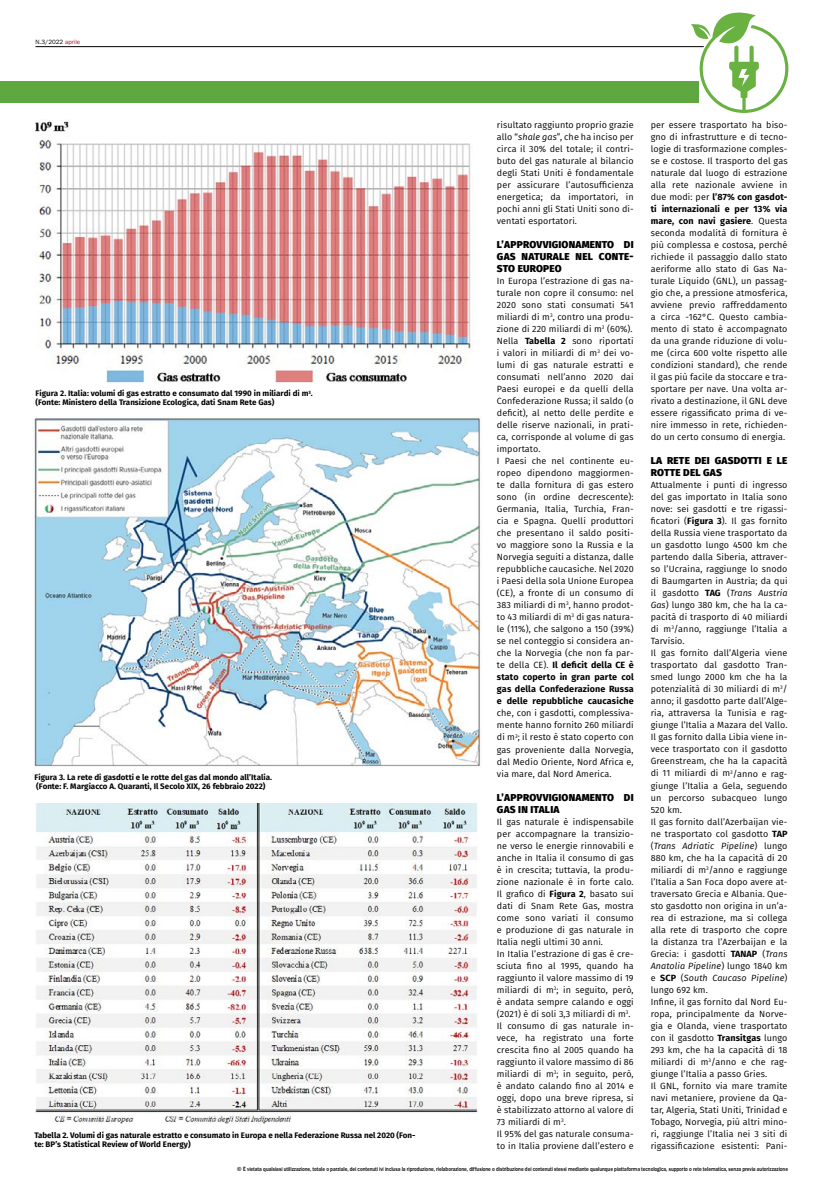
<style>
.page{position:relative;width:823px;height:1191px;background:#fff}
.page>*{position:absolute;margin:0;border:0;box-sizing:border-box;transform-origin:0 0}
.t1{font:800 10px/12px "Fira Sans";letter-spacing:.02em;color:#000}
.t2{font:9px/12px "Fira Sans";letter-spacing:.01em;color:#000;text-align:justify}
.t3{font:700 8px/9px "Fira Sans";color:#000}
.t4{font:6.2px "ITC Franklin Gothic Std";color:#000}
.t5{font:500 6px "Franklin Gothic";letter-spacing:-.01em;color:#000}
.s1{color:#a9132a}
.s2{font-style:italic}
.s3{font-weight:700}
</style>
<div class="page">
<hr style="left:35px;top:46px;width:668px;height:1px;background:#000">
<div style="left:0;top:81px;width:697px;height:22px;background:#5fa841"></div>
<svg style="left:690px;top:12px;width:97px;height:101px"></svg>
<img style="left:35px;top:120px;width:436px;height:263px">
<img style="left:35px;top:803px;width:443px;height:320px">
<img style="left:32px;top:416px;width:449px;height:351px">
<p class="t4" style="left:35px;top:38px;width:46px">N.3/2022 <span class="s1">aprile</span></p>
<p class="t3" style="left:35px;top:388px;width:279px">Figura 2. Italia: volumi di gas estratto e consumato dal 1990 in miliardi di m<sup>3</sup>. (Fonte: Ministero della Transizione Ecologica, dati Snam Rete Gas)</p>
<p class="t3" style="left:34px;top:772px;width:239px">Figura 3. La rete di gasdotti e le rotte del gas dal mondo all’Italia. (Fonte: F. Margiacco A. Quaranti, Il Secolo XIX, 26 febbraio 2022)</p>
<p class="t3" style="left:34px;top:1129px;width:382px">Tabella 2. Volumi di gas naturale estratto e consumato in Europa e nella Federazione Russa nel 2020 (Fon&shy;te: BP’s Statistical Review of World Energy)</p>
<p class="t2" style="left:496px;top:119px;width:138px">risultato raggiunto proprio grazie allo “<span class="s2">shale gas</span>”, che ha inciso per circa il 30% del totale; il contri&shy;buto del gas naturale al bilancio degli Stati Uniti è fondamentale per assicurare l’autosufficienza energetica; da importatori, in pochi anni gli Stati Uniti sono di&shy;ventati esportatori.</p>
<p class="t1" style="left:496px;top:238px;width:138px;text-align:justify">L’APPROVVIGIONAMENTO DI GAS NATURALE NEL CONTE-STO EUROPEO</p>
<p class="t2" style="left:496px;top:275px;width:138px;text-align:left">In Europa l’estrazione di gas na&shy;turale non copre il consumo: nel<br>2020 sono stati consumati 541 miliardi di m<sup>3</sup>, contro una produ&shy;zione di 220 miliardi di m<sup>3</sup> (60%).<br>Nella <span class="s3">Tabella 2</span> sono riportati i valori in miliardi di m<sup>3</sup> dei vo&shy;lumi di gas naturale estratti e consumati nell’anno 2020 dai<br>Paesi europei e da quelli della<br>Confederazione Russa; il saldo (o deficit), al netto delle perdite e delle riserve nazionali, in prati&shy;ca, corrisponde al volume di gas importato.<br>I Paesi che nel continente eu&shy;ropeo dipendono maggiormen&shy;te dalla fornitura di gas estero sono (in ordine decrescente):<br>Germania, Italia, Turchia, Fran&shy;cia e Spagna. Quelli produttori che presentano il saldo positi&shy;vo maggiore sono la Russia e la<br>Norvegia seguiti a distanza, dalle repubbliche caucasiche. Nel 2020 i Paesi della sola Unione Europea (CE), a fronte di un consumo di<br>383 miliardi di m<sup>3</sup>, hanno prodot&shy;to 43 miliardi di m<sup>3</sup> di gas natura&shy;le (11%), che salgono a 150 (39%) se nel conteggio si considera an&shy;che la Norvegia (che non fa par&shy;te della CE). <span class="s3">Il deficit della CE è stato coperto in gran parte col gas della Confederazione Russa e delle repubbliche caucasiche</span></p>
<p class="t2" style="left:496px;top:707px;width:138px">che, con i gasdotti, complessiva&shy;mente hanno fornito 260 miliardi di m<sup>3</sup>; il resto è stato coperto con gas proveniente dalla Norvegia, dal Medio Oriente, Nord Africa e, via mare, dal Nord America.</p>
<p class="t1" style="left:496px;top:790px;width:138px">L’APPROVVIGIONAMENTO DI<br>GAS IN ITALIA</p>
<p class="t2" style="left:496px;top:815px;width:138px;text-align:left">Il gas naturale è indispensabile per accompagnare la transizio&shy;ne verso le energie rinnovabili e anche in Italia il consumo di gas è in crescita; tuttavia, la produ&shy;zione nazionale è in forte calo.<br>Il grafico di <span class="s3">Figura 2</span>, basato sui dati di Snam Rete Gas, mostra come sono variati il consumo e produzione di gas naturale in<br>Italia negli ultimi 30 anni.<br>In Italia l’estrazione di gas è cre&shy;sciuta fino al 1995, quando ha raggiunto il valore massimo di 19 miliardi di m<sup>3</sup>; in seguito, però, è andata sempre calando e oggi (2021) è di soli 3,3 miliardi di m<sup>3</sup>.<br>Il consumo di gas naturale in&shy;vece, ha registrato una forte crescita fino al 2005 quando ha raggiunto il valore massimo di 86 miliardi di m<sup>3</sup>; in seguito, però, è andato calando fino al 2014 e oggi, dopo una breve ripresa, si è stabilizzato attorno al valore di<br>73 miliardi di m<sup>3</sup>.<br>Il 95% del gas naturale consuma&shy;to in Italia proviene dall’estero e</p>
<p class="t2" style="left:650px;top:119px;width:138px">per essere trasportato ha biso&shy;gno di infrastrutture e di tecno&shy;logie di trasformazione comples&shy;se e costose. Il trasporto del gas naturale dal luogo di estrazione alla rete nazionale avviene in due modi: per <span class="s3">l’87% con gasdot&shy;ti internazionali e per 13% via mare, con navi gasiere</span>. Questa seconda modalità di fornitura è più complessa e costosa, perché richiede il passaggio dallo stato aeriforme allo stato di Gas Na&shy;turale Liquido (GNL), un passag&shy;gio che, a pressione atmosferica, avviene previo raffreddamento a circa -162°C. Questo cambia&shy;mento di stato è accompagnato da una grande riduzione di volu&shy;me (circa 600 volte rispetto alle condizioni standard), che rende il gas più facile da stoccare e tra&shy;sportare per nave. Una volta ar&shy;rivato a destinazione, il GNL deve essere rigassificato prima di ve&shy;nire immesso in rete, richieden&shy;do un certo consumo di energia.</p>
<p class="t1" style="left:650px;top:454px;width:138px">LA RETE DEI GASDOTTI E LE<br>ROTTE DEL GAS</p>
<p class="t2" style="left:650px;top:479px;width:138px;text-align:left">Attualmente i punti di ingresso del gas importato in Italia sono nove: sei gasdotti e tre rigassi&shy;ficatori (<span class="s3">Figura 3</span>). Il gas fornito della Russia viene trasportato da un gasdotto lungo 4500 km che partendo dalla Siberia, attraver&shy;so l’Ucraina, raggiunge lo snodo di Baumgarten in Austria; da qui il gasdotto <span class="s3">TAG</span> (<span class="s2">Trans Austria<br>Gas</span>) lungo 380 km, che ha la ca&shy;pacità di trasporto di 40 miliardi di m<sup>3</sup>/anno, raggiunge l’Italia a<br>Tarvisio.<br>Il gas fornito dall’Algeria viene trasportato dal gasdotto Tran&shy;smed lungo 2000 km che ha la potenzialità di 30 miliardi di m<sup>3</sup>/ anno; il gasdotto parte dall’Alge&shy;ria, attraversa la Tunisia e rag&shy;giunge l’Italia a Mazara del Vallo.<br>Il gas fornito dalla Libia viene in&shy;vece trasportato con il gasdotto<br>Greenstream, che ha la capacità di 11 miliardi di m<sup>3</sup>/anno e rag&shy;giunge l’Italia a Gela, seguendo un percorso subacqueo lungo<br>520 km.<br>Il gas fornito dall’Azerbaijan vie&shy;ne trasportato col gasdotto <span class="s3">TAP </span>(<span class="s2">Trans Adriatic Pipeline</span>) lungo<br>880 km, che ha la capacità di 20 miliardi di m<sup>3</sup>/anno e raggiunge l’Italia a San Foca dopo avere at&shy;traversato Grecia e Albania. Que&shy;sto gasdotto non origina in un’a&shy;rea di estrazione, ma si collega alla rete di trasporto che copre la distanza tra l’Azerbaijan e la<br>Grecia: i gasdotti <span class="s3">TANAP</span> (<span class="s2">Trans<br>Anatolia Pipeline</span>) lungo 1840 km e <span class="s3">SCP</span> (<span class="s2">South Caucaso Pipeline</span>) lungo 692 km.<br>Infine, il gas fornito dal Nord Eu&shy;ropa, principalmente da Norve&shy;gia e Olanda, viene trasportato con il gasdotto <span class="s3">Transitgas</span> lungo<br>293 km, che ha la capacità di 18 miliardi di m<sup>3</sup>/anno e che rag&shy;giunge l’Italia a passo Gries.<br>Il GNL, fornito via mare tramite navi metaniere, proviene da Qa&shy;tar, Algeria, Stati Uniti, Trinidad e<br>Tobago, Norvegia, più altri mino&shy;ri, raggiunge l’Italia nei 3 siti di rigassificazione esistenti: Pani-</p>
<p class="t5" style="left:237px;top:1166px;width:552px">© È vietata qualsiasi utilizzazione, totale o parziale, dei contenuti ivi inclusa la riproduzione, rielaborazione, diffusione o distribuzione dei contenuti stessi mediante qualunque piattaforma tecnologica, supporto o rete telematica, senza previa autorizzazione</p>
</div>
